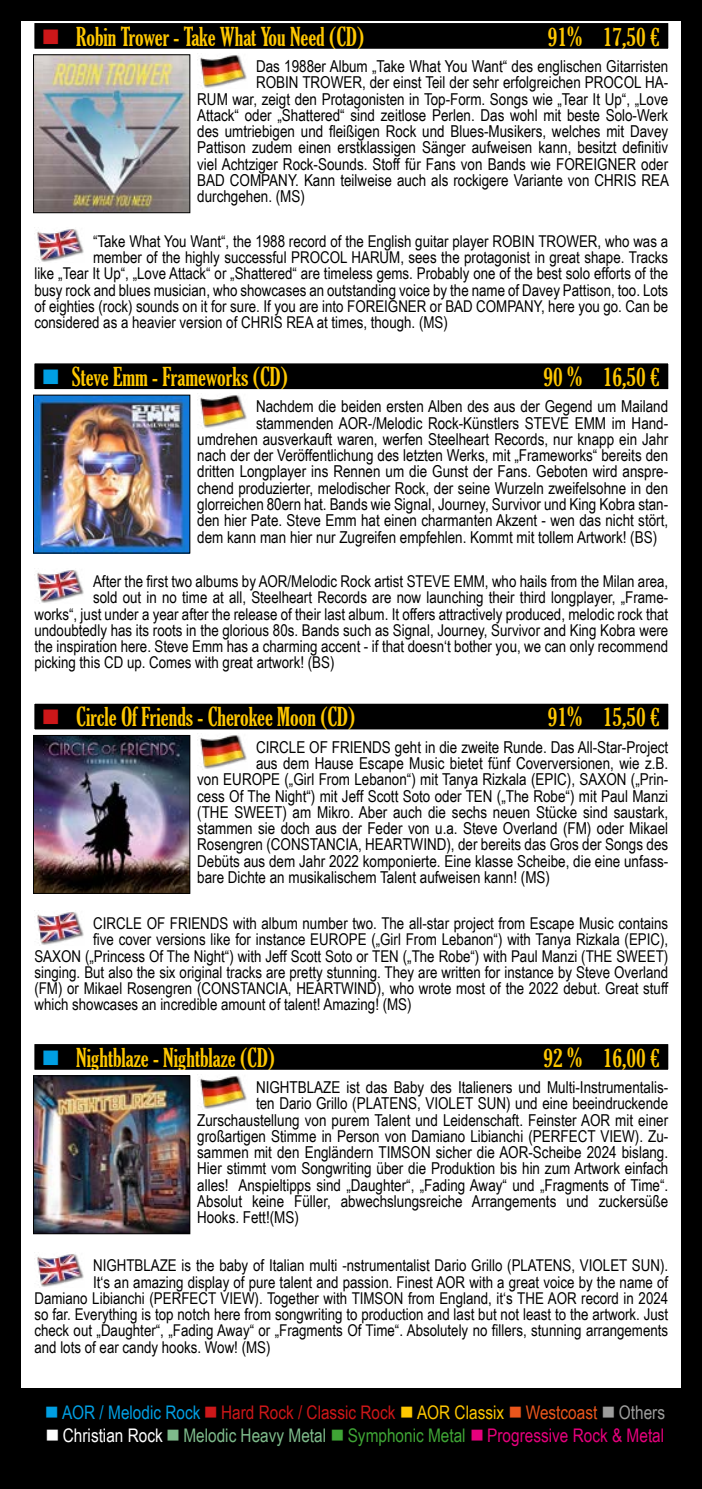
<style>
.page{position:relative;width:702px;height:1489px;background:#fff}
.page>*{position:absolute;margin:0;border:0;box-sizing:border-box;transform-origin:0 0}
.t1{font:extra-condensed 25px "Gloucester";color:#fec700}
.t2{font:18.75px "Arial Narrow";color:#e6007d}
.t3{font:18.75px "Arial Narrow";color:#cd1719}
.t4{font:16.5px "Arial Narrow";color:#000}
.t5{font:16.25px "Arial Narrow";color:#000}
.s1{color:#cd1719}
.s2{color:#009fe3}
.s3{color:#fec700}
.s4{color:#ea561c}
.s5{color:#9d9d9c}
.s6{color:#fff}
.s7{color:#7ebb8b}
.s8{color:#3fa535}
</style>
<div class="page">
<div style="left:0;top:0;width:702px;height:1488px;background:#000"></div>
<div style="left:21px;top:21px;width:659px;height:1366px;background:#fff"></div>
<img style="left:197px;top:53px;width:50px;height:35px">
<img style="left:34px;top:229px;width:50px;height:34px">
<div style="left:33px;top:22px;width:636px;height:28px;background:#000"></div>
<div style="left:33px;top:21px;width:637px;height:30px;border:2px solid #fff"></div>
<img style="left:35px;top:56px;width:153px;height:155px">
<div style="left:33px;top:54px;width:157px;height:159px;border:1px solid #000"></div>
<img style="left:197px;top:393px;width:50px;height:35px">
<img style="left:34px;top:568px;width:50px;height:35px">
<div style="left:33px;top:362px;width:636px;height:28px;background:#000"></div>
<div style="left:33px;top:361px;width:637px;height:30px;border:2px solid #fff"></div>
<img style="left:35px;top:397px;width:153px;height:154px">
<img style="left:200px;top:735px;width:47px;height:34px">
<img style="left:34px;top:910px;width:50px;height:35px">
<div style="left:33px;top:702px;width:636px;height:28px;background:#000"></div>
<div style="left:33px;top:702px;width:637px;height:29px;border:2px solid #fff"></div>
<img style="left:35px;top:737px;width:153px;height:154px">
<div style="left:33px;top:735px;width:157px;height:158px;border:1px solid #000"></div>
<img style="left:197px;top:1074px;width:50px;height:35px">
<img style="left:34px;top:1252px;width:50px;height:35px">
<div style="left:33px;top:1043px;width:636px;height:27px;background:#000"></div>
<div style="left:33px;top:1042px;width:637px;height:29px;border:2px solid #fff"></div>
<img style="left:35px;top:1077px;width:153px;height:154px">
<div style="left:33px;top:1075px;width:157px;height:158px;border:1px solid #000"></div>
<h1 class="t1" style="left:41px;top:22px;width:324px"><span class="s1">■</span> Robin Trower - Take What You Need (CD)</h1>
<h1 class="t1" style="left:548px;top:22px;width:113px">91% 17,50 €</h1>
<p class="t4" style="left:256px;top:54px;width:414px">Das 1988er Album „Take What You Want“ des englischen Gitarristen</p>
<p class="t4" style="left:256px;top:70px;width:414px">ROBIN TROWER, der einst Teil der sehr erfolgreichen PROCOL HA-</p>
<p class="t4" style="left:197px;top:87px;width:472px">RUM war, zeigt den Protagonisten in Top-Form. Songs wie „Tear It Up“, „Love</p>
<p class="t4" style="left:197px;top:103px;width:472px">Attack“ oder „Shattered“ sind zeitlose Perlen. Das wohl mit beste Solo-Werk</p>
<p class="t4" style="left:197px;top:119px;width:472px">des umtriebigen und fleißigen Rock und Blues-Musikers, welches mit Davey</p>
<p class="t4" style="left:197px;top:135px;width:472px">Pattison zudem einen erstklassigen Sänger aufweisen kann, besitzt definitiv</p>
<p class="t4" style="left:197px;top:152px;width:472px">viel Achtziger Rock-Sounds. Stoff für Fans von Bands wie FOREIGNER oder</p>
<p class="t4" style="left:197px;top:168px;width:473px">BAD COMPANY. Kann teilweise auch als rockigere Variante von CHRIS REA</p>
<p class="t4" style="left:197px;top:184px;width:109px">durchgehen. (MS)</p>
<p class="t5" style="left:93px;top:229px;width:576px">“Take What You Want“, the 1988 record of the English guitar player ROBIN TROWER, who was a</p>
<p class="t5" style="left:93px;top:245px;width:576px">member of the highly successful PROCOL HARUM, sees the protagonist in great shape. Tracks</p>
<p class="t5" style="left:34px;top:261px;width:635px">like „Tear It Up“, „Love Attack“ or „Shattered“ are timeless gems. Probably one of the best solo efforts of the</p>
<p class="t5" style="left:34px;top:278px;width:635px">busy rock and blues musician, who showcases an outstanding voice by the name of Davey Pattison, too. Lots</p>
<p class="t5" style="left:34px;top:294px;width:635px">of eighties (rock) sounds on it for sure. If you are into FOREIGNER or BAD COMPANY, here you go. Can be</p>
<p class="t5" style="left:34px;top:310px;width:415px">considered as a heavier version of CHRIS REA at times, though. (MS)</p>
<h1 class="t1" style="left:41px;top:362px;width:248px"><span class="s2">■</span> Steve Emm - Frameworks (CD)</h1>
<h1 class="t1" style="left:543px;top:362px;width:118px">90 % 16,50 €</h1>
<p class="t4" style="left:256px;top:394px;width:414px">Nachdem die beiden ersten Alben des aus der Gegend um Mailand</p>
<p class="t4" style="left:256px;top:411px;width:414px">stammenden AOR-/Melodic Rock-Künstlers STEVE EMM im Hand-</p>
<p class="t4" style="left:197px;top:427px;width:472px">umdrehen ausverkauft waren, werfen Steelheart Records, nur knapp ein Jahr</p>
<p class="t4" style="left:197px;top:443px;width:472px">nach der der Veröffentlichung des letzten Werks, mit „Frameworks“ bereits den</p>
<p class="t4" style="left:197px;top:459px;width:472px">dritten Longplayer ins Rennen um die Gunst der Fans. Geboten wird anspre-</p>
<p class="t4" style="left:197px;top:476px;width:472px">chend produzierter, melodischer Rock, der seine Wurzeln zweifelsohne in den</p>
<p class="t4" style="left:197px;top:492px;width:472px">glorreichen 80ern hat. Bands wie Signal, Journey, Survivor und King Kobra stan-</p>
<p class="t4" style="left:197px;top:508px;width:472px">den hier Pate. Steve Emm hat einen charmanten Akzent - wen das nicht stört,</p>
<p class="t4" style="left:197px;top:524px;width:461px">dem kann man hier nur Zugreifen empfehlen. Kommt mit tollem Artwork! (BS)</p>
<p class="t5" style="left:93px;top:569px;width:576px">After the first two albums by AOR/Melodic Rock artist STEVE EMM, who hails from the Milan area,</p>
<p class="t5" style="left:93px;top:585px;width:576px">sold out in no time at all, Steelheart Records are now launching their third longplayer, „Frame-</p>
<p class="t5" style="left:34px;top:602px;width:635px">works“, just under a year after the release of their last album. It offers attractively produced, melodic rock that</p>
<p class="t5" style="left:34px;top:618px;width:635px">undoubtedly has its roots in the glorious 80s. Bands such as Signal, Journey, Survivor and King Kobra were</p>
<p class="t5" style="left:34px;top:634px;width:635px">the inspiration here. Steve Emm has a charming accent - if that doesn‘t bother you, we can only recommend</p>
<p class="t5" style="left:34px;top:650px;width:301px">picking this CD up. Comes with great artwork! (BS)</p>
<h1 class="t1" style="left:41px;top:702px;width:315px"><span class="s1">■</span> Circle Of Friends - Cherokee Moon (CD)</h1>
<h1 class="t1" style="left:548px;top:702px;width:113px">91% 15,50 €</h1>
<p class="t4" style="left:256px;top:734px;width:414px">CIRCLE OF FRIENDS geht in die zweite Runde. Das All-Star-Project</p>
<p class="t4" style="left:256px;top:751px;width:413px">aus dem Hause Escape Music bietet fünf Coverversionen, wie z.B.</p>
<p class="t4" style="left:197px;top:767px;width:472px">von EUROPE („Girl From Lebanon“) mit Tanya Rizkala (EPIC), SAXON („Prin-</p>
<p class="t4" style="left:197px;top:783px;width:472px">cess Of The Night“) mit Jeff Scott Soto oder TEN („The Robe“) mit Paul Manzi</p>
<p class="t4" style="left:197px;top:799px;width:472px">(THE SWEET) am Mikro. Aber auch die sechs neuen Stücke sind saustark,</p>
<p class="t4" style="left:197px;top:816px;width:472px">stammen sie doch aus der Feder von u.a. Steve Overland (FM) oder Mikael</p>
<p class="t4" style="left:197px;top:832px;width:472px">Rosengren (CONSTANCIA, HEARTWIND), der bereits das Gros der Songs des</p>
<p class="t4" style="left:197px;top:848px;width:472px">Debüts aus dem Jahr 2022 komponierte. Eine klasse Scheibe, die eine unfass-</p>
<p class="t4" style="left:197px;top:864px;width:354px">bare Dichte an musikalischem Talent aufweisen kann! (MS)</p>
<p class="t5" style="left:93px;top:911px;width:576px">CIRCLE OF FRIENDS with album number two. The all-star project from Escape Music contains</p>
<p class="t5" style="left:93px;top:927px;width:576px">five cover versions like for instance EUROPE („Girl From Lebanon“) with Tanya Rizkala (EPIC),</p>
<p class="t5" style="left:34px;top:944px;width:635px">SAXON („Princess Of The Night“) with Jeff Scott Soto or TEN („The Robe“) with Paul Manzi (THE SWEET)</p>
<p class="t5" style="left:34px;top:960px;width:635px">singing. But also the six original tracks are pretty stunning. They are written for instance by Steve Overland</p>
<p class="t5" style="left:34px;top:976px;width:635px">(FM) or Mikael Rosengren (CONSTANCIA, HEARTWIND), who wrote most of the 2022 debut. Great stuff</p>
<p class="t5" style="left:34px;top:992px;width:379px">which showcases an incredible amount of talent! Amazing! (MS)</p>
<h1 class="t1" style="left:41px;top:1042px;width:235px"><span class="s2">■</span> Nightblaze - Nightblaze (CD)</h1>
<h1 class="t1" style="left:543px;top:1042px;width:118px">92 % 16,00 €</h1>
<p class="t4" style="left:256px;top:1075px;width:414px">NIGHTBLAZE ist das Baby des Italieners und Multi-Instrumentalis-</p>
<p class="t4" style="left:256px;top:1091px;width:413px">ten Dario Grillo (PLATENS, VIOLET SUN) und eine beeindruckende</p>
<p class="t4" style="left:197px;top:1107px;width:472px">Zurschaustellung von purem Talent und Leidenschaft. Feinster AOR mit einer</p>
<p class="t4" style="left:197px;top:1123px;width:472px">großartigen Stimme in Person von Damiano Libianchi (PERFECT VIEW). Zu-</p>
<p class="t4" style="left:197px;top:1140px;width:472px">sammen mit den Engländern TIMSON sicher die AOR-Scheibe 2024 bislang.</p>
<p class="t4" style="left:197px;top:1156px;width:472px">Hier stimmt vom Songwriting über die Produktion bis hin zum Artwork einfach</p>
<p class="t4" style="left:197px;top:1172px;width:472px">alles! Anspieltipps sind „Daughter“, „Fading Away“ und „Fragments of Time“.</p>
<p class="t4" style="left:197px;top:1188px;width:472px">Absolut keine Füller, abwechslungsreiche Arrangements und zuckersüße</p>
<p class="t4" style="left:197px;top:1205px;width:103px">Hooks. Fett!(MS)</p>
<p class="t5" style="left:93px;top:1253px;width:576px">NIGHTBLAZE is the baby of Italian multi -nstrumentalist Dario Grillo (PLATENS, VIOLET SUN).</p>
<p class="t5" style="left:93px;top:1269px;width:576px">It‘s an amazing display of pure talent and passion. Finest AOR with a great voice by the name of</p>
<p class="t5" style="left:34px;top:1285px;width:635px">Damiano Libianchi (PERFECT VIEW). Together with TIMSON from England, it‘s THE AOR record in 2024</p>
<p class="t5" style="left:34px;top:1302px;width:635px">so far. Everything is top notch here from songwriting to production and last but not least to the artwork. Just</p>
<p class="t5" style="left:34px;top:1318px;width:635px">check out „Daughter“, „Fading Away“ or „Fragments Of Time“. Absolutely no fillers, stunning arrangements</p>
<p class="t5" style="left:34px;top:1334px;width:238px">and lots of ear candy hooks. Wow! (MS)</p>
<p class="t3" style="left:45px;top:1398px;width:621px"><span class="s2">■ AOR / Melodic Rock</span> ■ Hard Rock / Classic Rock <span class="s3">■ AOR Classix</span> <span class="s4">■ Westcoast</span> <span class="s5">■ Others</span></p>
<p class="t2" style="left:46px;top:1421px;width:620px"><span class="s6">■ Christian Rock</span> <span class="s7">■ Melodic Heavy Metal</span> <span class="s8">■ Symphonic Metal</span> ■ Progressive Rock &amp; Metal</p>
</div>
